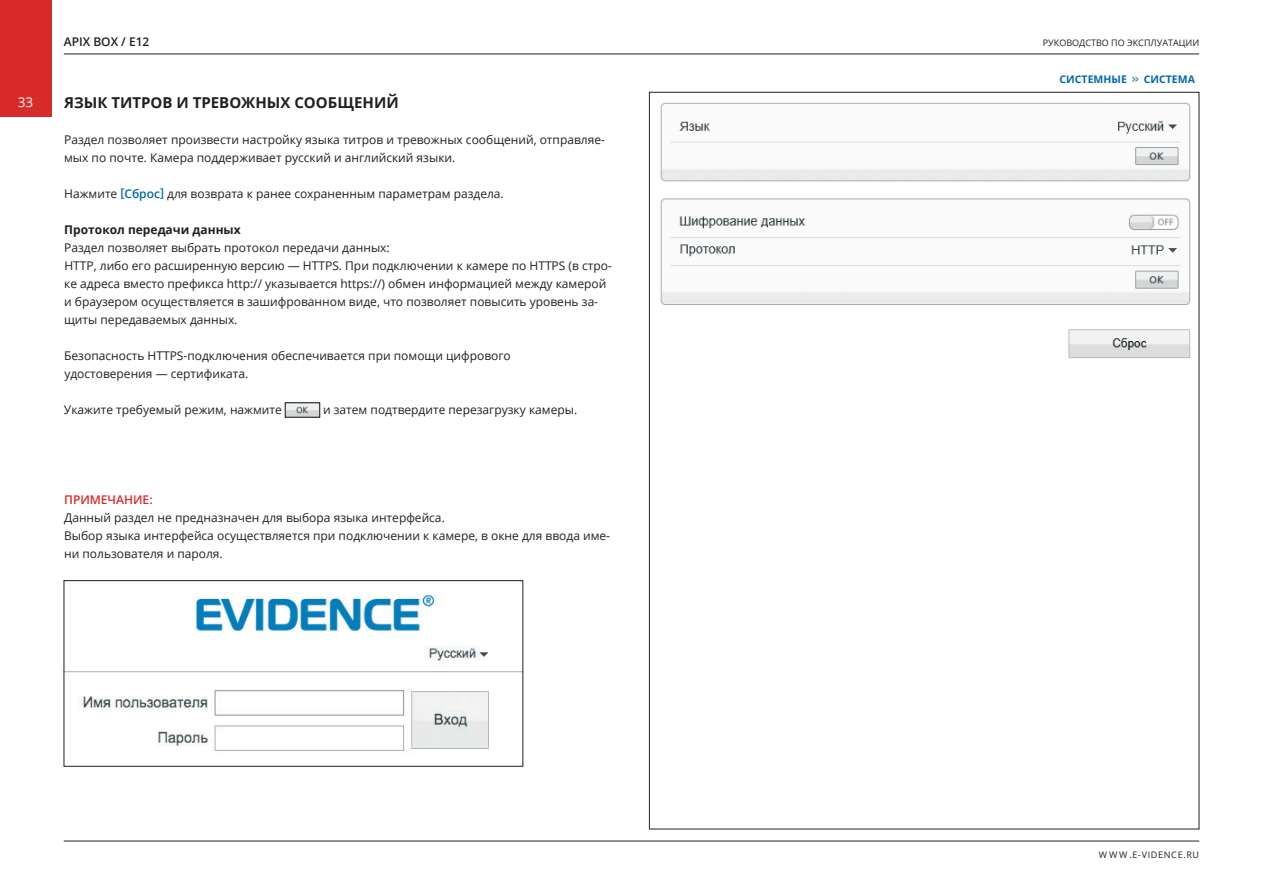
<style>
.page{position:relative;width:1263px;height:893px;background:#fff}
.page>*{position:absolute;margin:0;border:0;box-sizing:border-box;transform-origin:0 0}
.t1{font:700 15px "Open Sans";color:#231f20}
.t2{font:13.5px "Open Sans";color:#fff}
.t3{font:12px/18px "Open Sans";color:#231f20}
.t4{font:700 12px "Open Sans";color:#231f20}
.t5{font:600 12px "Open Sans";color:#231f20}
.t6{font:600 12px "Open Sans";color:#d82a29}
.t7{font:700 10.5px "Open Sans";color:#0068ab}
.t8{font:9px "Open Sans";color:#231f20}
.t9{font:9px "Open Sans";letter-spacing:.075em;color:#231f20}
.s1{font-weight:600;color:#0068ab}
</style>
<div class="page">
<hr style="left:64px;top:841px;width:1135px;height:1px;background:#231f20">
<hr style="left:64px;top:54px;width:1135px;height:1px;background:#231f20">
<div style="left:0;top:0;width:51px;height:116px;background:#d82a29"></div>
<img style="left:660px;top:102px;width:531px;height:257px">
<img style="left:66px;top:595px;width:455px;height:156px">
<div style="left:64px;top:580px;width:459px;height:186px;border:1px solid #231f20"></div>
<img style="left:287px;top:405px;width:31px;height:10px">
<div style="left:285px;top:403px;width:35px;height:14px;border:1px solid #231f20"></div>
<p class="t2" style="left:18px;top:92px;width:17px">33</p>
<p class="t5" style="left:64px;top:33px;width:87px">APIX BOX / E12</p>
<p class="t8" style="left:1043px;top:36px;width:158px">РУКОВОДСТВО ПО ЭКСПЛУАТАЦИИ</p>
<p class="t1" style="left:64px;top:92px;width:336px">ЯЗЫК ТИТРОВ И ТРЕВОЖНЫХ СООБЩЕНИЙ</p>
<p class="t3" style="left:64px;top:130px;width:542px">Раздел позволяет произвести настройку языка титров и тревожных сообщений, отправляе&shy;мых по почте. Камера поддерживает русский и английский языки.</p>
<p class="t3" style="left:64px;top:184px;width:441px">Нажмите <span class="s1">[Сброс]</span> для возврата к ранее сохраненным параметрам раздела.</p>
<p class="t4" style="left:64px;top:221px;width:178px">Протокол передачи данных</p>
<p class="t3" style="left:64px;top:238px;width:549px">Раздел позволяет выбрать протокол передачи данных:<br>HTTP, либо его расширенную версию — HTTPS. При подключении к камере по HTTPS (в стро&shy;ке адреса вместо префикса http:// указывается https://) обмен информацией между камерой и браузером осуществляется в зашифрованном виде, что позволяет повысить уровень за&shy;щиты передаваемых данных.</p>
<p class="t3" style="left:64px;top:346px;width:448px">Безопасность HTTPS-подключения обеспечивается при помощи цифрового удостоверения — сертификата.</p>
<p class="t3" style="left:64px;top:400px;width:219px">Укажите требуемый режим, нажмите</p>
<p class="t3" style="left:323px;top:400px;width:256px">и затем подтвердите перезагрузку камеры.</p>
<p class="t7" style="left:1059px;top:72px;width:137px">СИСТЕМНЫЕ &gt;&gt; СИСТЕМА</p>
<p class="t6" style="left:64px;top:491px;width:90px">ПРИМЕЧАНИE:</p>
<p class="t3" style="left:64px;top:508px;width:547px">Данный раздел не предназначен для выбора языка интерфейса.<br>Выбор языка интерфейса осуществляется при подключении к камере, в окне для ввода име&shy;ни пользователя и пароля.</p>
<p class="t9" style="left:1099px;top:848px;width:102px">WWW.E-VIDENCE.RU</p>
</div>
